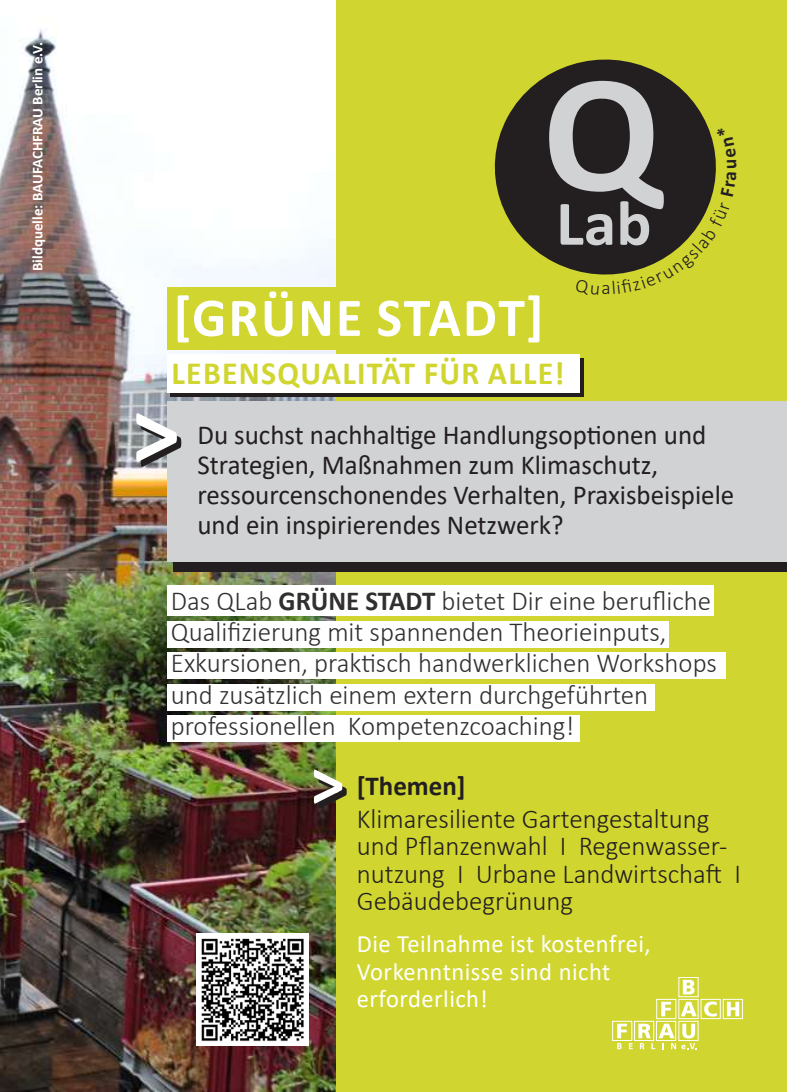
<style>
.page{position:relative;width:787px;height:1092px;background:#fff}
.page>*{position:absolute;margin:0;border:0;box-sizing:border-box;transform-origin:0 0}
.t1{font:700 169.5px "Calibri";color:#d1d2d4}
.t2{font:700 100px "Calibri";color:#fff}
.t3{font:700 70px "Calibri";color:#231f20}
.t4{font:700 64px "Calibri";color:#d1d2d4}
.t5{font:700 55px "Calibri";letter-spacing:.04em;color:#fff}
.t6{font:700 32.5px "Calibri";letter-spacing:.04em;color:#d0d62f}
.t7{font:300 27.5px/31.2px "Calibri";color:#312f30}
.t8{font:27.5px/30px "Calibri";color:#231f20}
.t9{font:300 27.5px/27.5px "Calibri";color:#231f20}
.t10{font:700 27.5px "Calibri";color:#231f20}
.t11{font:25px/27.5px "Calibri";letter-spacing:.02em;color:#fff}
.t12{font:300 19px "Calibri";color:#231f20}
.t13{font:700 15px "Calibri";color:#fff}
.s1{font-weight:700}
</style>
<div class="page">
<div style="left:0;top:0;width:787px;height:1091px;background:#d0d62f"></div>
<img style="left:0;top:0;width:335px;height:1091px">
<div style="left:634px;top:1020px;width:20px;height:20px;border:1px solid #fff"></div>
<div style="left:723px;top:999px;width:19px;height:19px;border:1px solid #fff"></div>
<svg style="left:727px;top:1001px;width:12px;height:15px"></svg>
<div style="left:612px;top:1020px;width:20px;height:20px;border:1px solid #fff"></div>
<svg style="left:617px;top:1023px;width:15px;height:26px"></svg>
<svg style="left:638px;top:977px;width:82px;height:72px"></svg>
<div style="left:173px;top:419px;width:614px;height:152px;background:#231f20"></div>
<div style="left:167px;top:401px;width:619px;height:160px;background:#d1d2d4"></div>
<div style="left:167px;top:620px;width:502px;height:27px;background:#fff"></div>
<div style="left:167px;top:652px;width:558px;height:27px;background:#fff"></div>
<div style="left:167px;top:683px;width:487px;height:27px;background:#fff"></div>
<div style="left:167px;top:714px;width:413px;height:27px;background:#fff"></div>
<div style="left:167px;top:585px;width:547px;height:30px;background:#fff"></div>
<div style="left:167px;top:287px;width:368px;height:62px;background:#d0d62f"></div>
<svg style="left:170px;top:358px;width:413px;height:38px;background:#565354"></svg>
<svg style="left:494px;top:59px;width:215px;height:216px;fill:#231f20"></svg>
<div style="left:167px;top:354px;width:413px;height:38px;background:#fff"></div>
<img style="left:197px;top:933px;width:112px;height:112px">
<svg style="left:613px;top:128px;width:103px;height:147px"></svg>
<p class="t13" style="left:27px;top:271px;width:230px;rotate:-90deg">Bildquelle: BAUFACHFRAU Berlin e.V.</p>
<h1 class="t1" style="left:542px;top:14px;width:121px">Q</h1>
<h3 class="t4" style="left:556px;top:178px;width:97px">Lab</h3>
<h3 class="t5" style="left:173px;top:279px;width:371px">[GRÜNE STADT]</h3>
<p class="t12" style="left:601px;top:276px;width:11px">a</p>
<p class="t6" style="left:171px;top:350px;width:394px">LEBENSQUALITÄT FÜR ALLE!</p>
<h2 class="t2" style="left:131px;top:362px;width:50px">&gt;</h2>
<p class="t8" style="left:197px;top:419px;width:538px">Du suchst nachhaltige Handlungsoptionen und Strategien, Maßnahmen zum Klimaschutz, ressourcenschonendes Verhalten, Praxisbeispiele und ein inspirierendes Netzwerk?</p>
<p class="t7" style="left:171px;top:584px;width:547px">Das QLab <span class="s1">GRÜNE STADT</span> bietet Dir eine berufliche Qualifizierung mit spannenden Theorieinputs, Exkursionen, praktisch handwerklichen Workshops und zusätzlich einem extern durchgeführten professionellen Kompetenzcoaching!</p>
<h3 class="t3" style="left:315px;top:738px;width:36px">&gt;</h3>
<p class="t10" style="left:357px;top:766px;width:110px">[Themen]</p>
<p class="t9" style="left:357px;top:804px;width:385px">Klimaresiliente Gartengestaltung und Pflanzenwahl I Regenwasser&shy;nutzung I Urbane Landwirtschaft I<br>Gebäudebegrünung</p>
<p class="t11" style="left:357px;top:929px;width:295px">Die Teilnahme ist kostenfrei,<br>Vorkenntnisse sind nicht erforderlich!</p>
</div>
